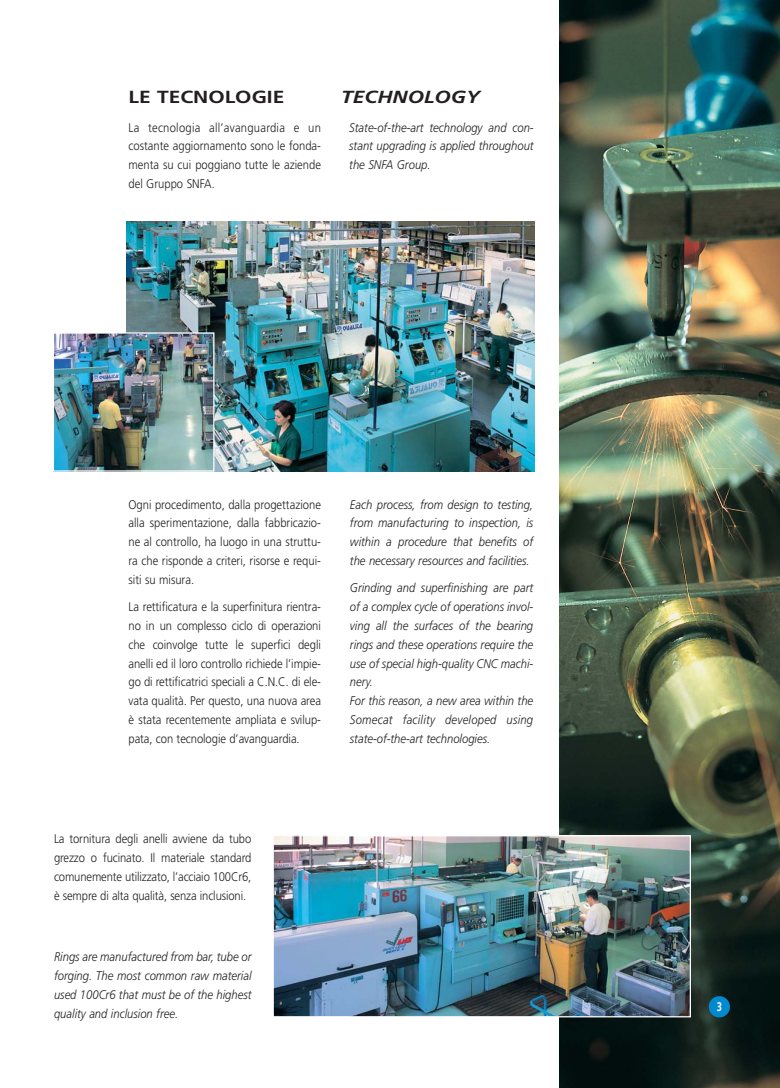
<style>
.page{position:relative;width:780px;height:1088px;background:#fff}
.page>*{position:absolute;margin:0;border:0;box-sizing:border-box;transform-origin:0 0}
.t1{font:700 17.5px "Frutiger";color:#231f20;scale:1.2 1}
.t2{font:italic 700 17.5px "Frutiger";color:#231f20;scale:1.2 1}
.t3{font:300 12.5px/18.8px "Frutiger";letter-spacing:-.005em;color:#231f20;text-align:justify;scale:.9 1}
.t4{font:italic 300 12.5px/18.8px "Frutiger";color:#231f20;text-align:justify;scale:.9 1}
.t5{font:700 12.5px "Frutiger";color:#fff;scale:.75 1}
</style>
<div class="page">
<img style="left:559px;top:0;width:220px;height:1088px">
<img style="left:274px;top:837px;width:415px;height:178px">
<div style="left:272px;top:835px;width:419px;height:182px;border:1px solid #fff"></div>
<div style="left:708px;top:996px;width:22px;height:21px;background:#0089cf;border-radius:50%"></div>
<img style="left:126px;top:222px;width:408px;height:250px">
<img style="left:55px;top:334px;width:157px;height:136px">
<div style="left:53px;top:332px;width:161px;height:140px;border:1px solid #fff"></div>
<h1 class="t1" style="left:128px;top:90px;width:131px">LE TECNOLOGIE</h1>
<h1 class="t2" style="left:341px;top:90px;width:117px">TECHNOLOGY</h1>
<p class="t3" style="left:128px;top:119px;width:215px">La tecnologia all’avanguardia e un costante aggiornamento sono le fonda&shy;menta su cui poggiano tutte le aziende del Gruppo SNFA.</p>
<p class="t4" style="left:349px;top:119px;width:206px">State-of-the-art technology and con&shy;stant upgrading is applied throughout the SNFA Group.</p>
<p class="t3" style="left:128px;top:496px;width:215px">Ogni procedimento, dalla progettazione alla sperimentazione, dalla fabbricazio&shy;ne al controllo, ha luogo in una struttu&shy;ra che risponde a criteri, risorse e requi&shy;siti su misura.</p>
<p class="t3" style="left:128px;top:598px;width:215px">La rettificatura e la superfinitura rientra&shy;no in un complesso ciclo di operazioni che coinvolge tutte le superfici degli anelli ed il loro controllo richiede l’impie&shy;go di rettificatrici speciali a C.N.C. di ele&shy;vata qualità. Per questo, una nuova area è stata recentemente ampliata e svilup&shy;pata, con tecnologie d’avanguardia.</p>
<p class="t4" style="left:350px;top:496px;width:205px">Each process, from design to testing, from manufacturing to inspection, is within a procedure that benefits of the necessary resources and facilities.</p>
<p class="t4" style="left:350px;top:580px;width:205px;text-align:left">Grinding and superfinishing are part of a complex cycle of operations invol&shy;ving all the surfaces of the bearing rings and these operations require the use of special high-quality CNC machi&shy;nery.<br>For this reason, a new area within the Somecat facility developed using state-of-the-art technologies.</p>
<p class="t3" style="left:54px;top:830px;width:221px">La tornitura degli anelli avviene da tubo grezzo o fucinato. Il materiale standard comunemente utilizzato, l’acciaio 100Cr6, è sempre di alta qualità, senza inclusioni.</p>
<p class="t4" style="left:54px;top:948px;width:221px">Rings are manufactured from bar, tube or forging. The most common raw material used 100Cr6 that must be of the highest quality and inclusion free.</p>
<p class="t5" style="left:716px;top:1001px;width:8px">3</p>
</div>
